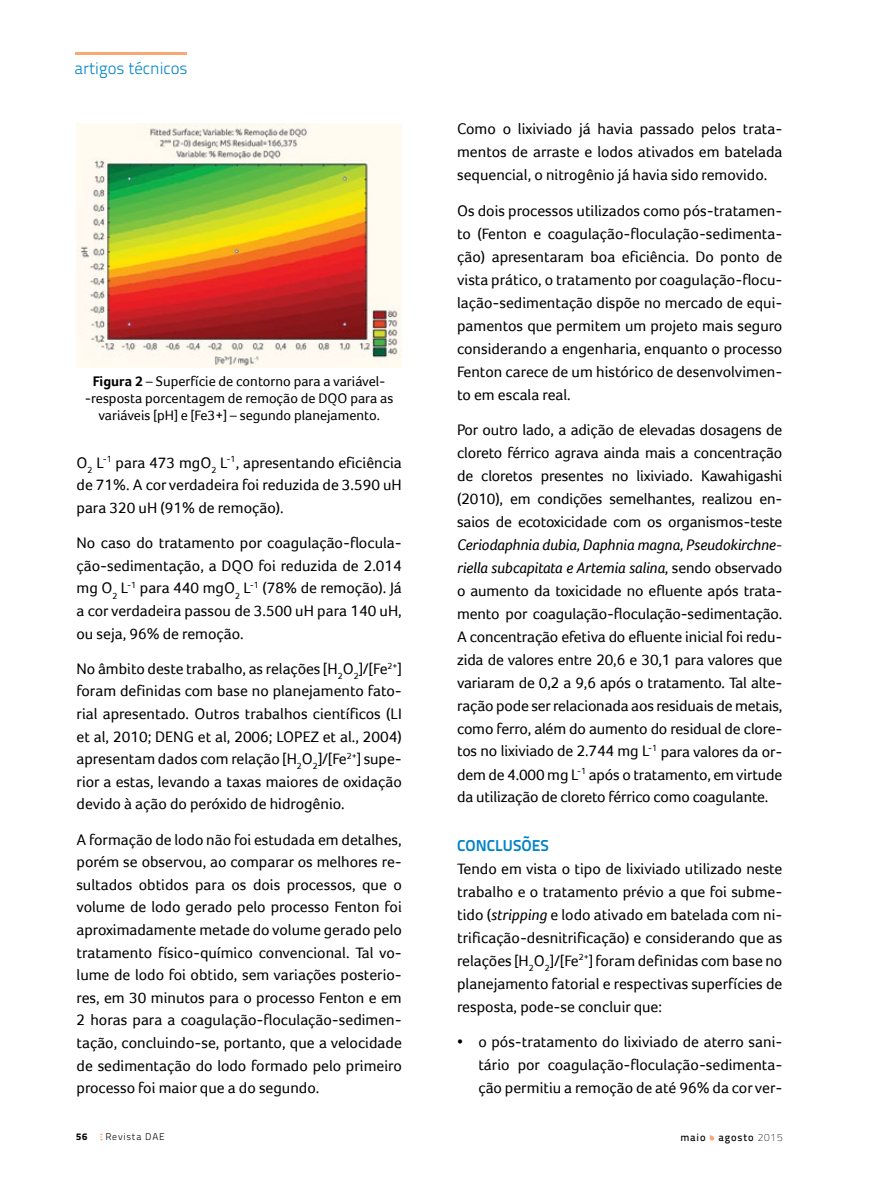
<style>
.page{position:relative;width:893px;height:1191px;background:#fff}
.page>*{position:absolute;margin:0;border:0;box-sizing:border-box;transform-origin:0 0}
.t1{font:300 16.65px "Titillium Text 22 L";color:#0083c6}
.t2{font:15.75px/23px "Foco";color:#000;text-align:justify}
.t3{font:700 15.75px "Titillium Text 22 L";color:#0083c6}
.t4{font:14.25px/17.1px "Foco";color:#000;text-align:center}
.t5{font:500 10.5px "Titillium Text 22 L";letter-spacing:.08em;color:#000}
.t6{font:300 9.75px "Titillium Text 22 L";letter-spacing:.08em;color:#000}
.t7{font:800 9.75px "Titillium Text 22 L";color:#000}
.s1{font-weight:700}
.s2{font-style:italic}
.s3{font-weight:100}
</style>
<div class="page">
<img style="left:77px;top:123px;width:325px;height:244px">
<hr style="left:75px;top:52px;width:112px;height:3px;background:#f9a773">
<svg style="left:710px;top:1135px;width:4px;height:5px"></svg>
<p class="t1" style="left:75px;top:56px;width:115px">artigos técnicos</p>
<p class="t4" style="left:85px;top:372px;width:310px"><span class="s1">Figura 2</span> – Superfície de contorno para a variável--resposta porcentagem de remoção de DQO para as variáveis [pH] e [Fe3+] – segundo planejamento.</p>
<p class="t2" style="left:77px;top:451px;width:327px;line-height:22.5px">O<sub>2</sub> L<sup>-1</sup> para 473 mgO<sub>2</sub> L<sup>-1</sup>, apresentando eficiência de 71%. A cor verdadeira foi reduzida de 3.590 uH para 320 uH (91% de remoção).</p>
<p class="t2" style="left:77px;top:531px;width:327px;line-height:22.5px">No caso do tratamento por coagulação-flocula&shy;ção-sedimentação, a DQO foi reduzida de 2.014 mg O<sub>2</sub> L<sup>-1</sup> para 440 mgO<sub>2</sub> L<sup>-1</sup> (78% de remoção). Já a cor verdadeira passou de 3.500 uH para 140 uH, ou seja, 96% de remoção.</p>
<p class="t2" style="left:77px;top:657px;width:327px;line-height:22.5px">No âmbito deste trabalho, as relações [H<sub>2</sub>O<sub>2</sub>]/[Fe<sup>2+</sup>] foram definidas com base no planejamento fato&shy;rial apresentado. Outros trabalhos científicos (LI et al, 2010; DENG et al, 2006; LOPEZ et al., 2004) apresentam dados com relação [H<sub>2</sub>O<sub>2</sub>]/[Fe<sup>2+</sup>] supe&shy;rior a estas, levando a taxas maiores de oxidação devido à ação do peróxido de hidrogênio.</p>
<p class="t2" style="left:77px;top:828px;width:327px;line-height:22.5px">A formação de lodo não foi estudada em detalhes, porém se observou, ao comparar os melhores re&shy;sultados obtidos para os dois processos, que o volume de lodo gerado pelo processo Fenton foi aproximadamente metade do volume gerado pelo tratamento físico-químico convencional. Tal vo&shy;lume de lodo foi obtido, sem variações posterio&shy;res, em 30 minutos para o processo Fenton e em 2 horas para a coagulação-floculação-sedimen&shy;tação, concluindo-se, portanto, que a velocidade de sedimentação do lodo formado pelo primeiro processo foi maior que a do segundo.</p>
<p class="t7" style="left:76px;top:1129px;width:13px">56</p>
<p class="t6" style="left:105px;top:1129px;width:61px">Revista DAE</p>
<p class="t2" style="left:457px;top:118px;width:327px">Como o lixiviado já havia passado pelos trata&shy;mentos de arraste e lodos ativados em batelada sequencial, o nitrogênio já havia sido removido.</p>
<p class="t2" style="left:457px;top:199px;width:327px">Os dois processos utilizados como pós-tratamen&shy;to (Fenton e coagulação-floculação-sedimenta&shy;ção) apresentaram boa eficiência. Do ponto de vista prático, o tratamento por coagulação-flocu&shy;lação-sedimentação dispõe no mercado de equi&shy;pamentos que permitem um projeto mais seguro considerando a engenharia, enquanto o processo Fenton carece de um histórico de desenvolvimen&shy;to em escala real.</p>
<p class="t2" style="left:457px;top:418px;width:327px">Por outro lado, a adição de elevadas dosagens de cloreto férrico agrava ainda mais a concentração de cloretos presentes no lixiviado. Kawahigashi (2010), em condições semelhantes, realizou en&shy;saios de ecotoxicidade com os organismos-teste</p>
<p class="t2" style="left:457px;top:533px;width:327px"><span class="s2">Ceriodaphnia dubia, Daphnia magna, Pseudokirchne&shy;riella subcapitata e Artemia salina</span>, sendo observado o aumento da toxicidade no efluente após trata&shy;mento por coagulação-floculação-sedimentação.<br>A concentração efetiva do efluente inicial foi redu&shy;zida de valores entre 20,6 e 30,1 para valores que variaram de 0,2 a 9,6 após o tratamento. Tal alte&shy;ração pode ser relacionada aos residuais de metais, como ferro, além do aumento do residual de clore&shy;tos no lixiviado de 2.744 mg L<sup>-1</sup> para valores da or&shy;dem de 4.000 mg L<sup>-1</sup> após o tratamento, em virtude da utilização de cloreto férrico como coagulante.</p>
<p class="t3" style="left:457px;top:833px;width:93px">CONCLUSÕES</p>
<p class="t2" style="left:457px;top:857px;width:327px">Tendo em vista o tipo de lixiviado utilizado neste trabalho e o tratamento prévio a que foi subme&shy;tido (<span class="s2">stripping</span> e lodo ativado em batelada com ni&shy;trificação-desnitrificação) e considerando que as relações [H<sub>2</sub>O<sub>2</sub>]/[Fe<sup>2+</sup>] foram definidas com base no planejamento fatorial e respectivas superfícies de resposta, pode-se concluir que:</p>
<p class="t2" style="left:478px;top:1030px;width:306px;text-indent:-21px">• o pós-tratamento do lixiviado de aterro sani&shy;tário por coagulação-floculação-sedimenta&shy;ção permitiu a remoção de até 96% da cor ver-</p>
<p class="t5" style="left:680px;top:1129px;width:104px">maio agosto <span class="s3">2015</span></p>
</div>
